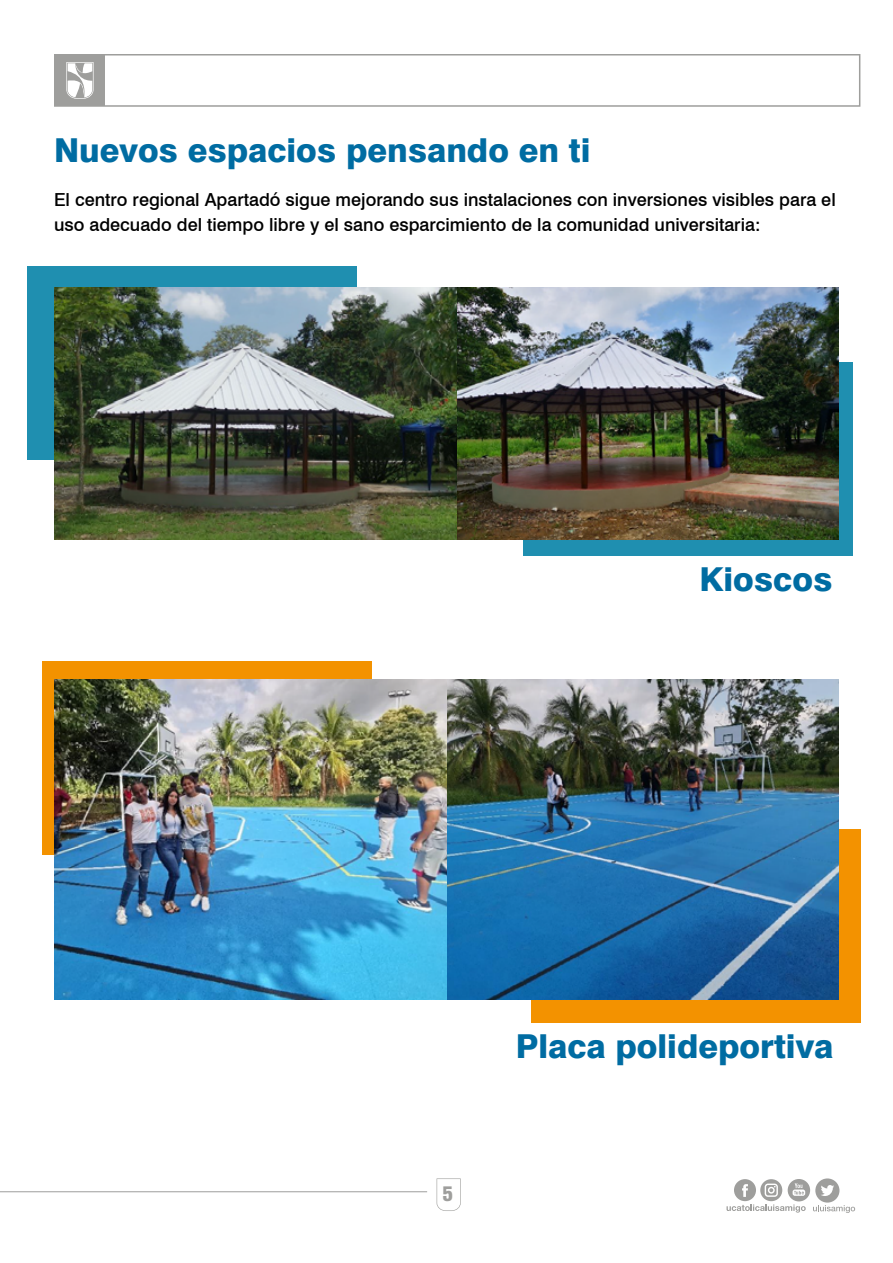
<style>
.page{position:relative;width:893px;height:1263px;background:#fff}
.page>*{position:absolute;margin:0;border:0;box-sizing:border-box;transform-origin:0 0}
.t1{font:800 33px "Swiss 721 BT";color:#006ca2}
.t2{font:700 21px "Helvetica Con BQ";color:#9e9e9c}
.t3{font:500 18px/24.6px "Swiss 721 BT";color:#000}
</style>
<div class="page">
<svg style="left:726px;top:1178px;width:129px;height:35px"></svg>
<svg style="left:437px;top:1178px;width:24px;height:33px"></svg>
<div style="left:54px;top:54px;width:806px;height:53px;border:2px solid #9e9e9c"></div>
<div style="left:55px;top:55px;width:50px;height:51px;background:#9e9e9c"></div>
<svg style="left:66px;top:62px;width:28px;height:37px"></svg>
<hr style="left:0;top:1191px;width:427px;height:1px;background:#9e9e9c">
<div style="left:28px;top:266px;width:329px;height:193px;background:#1f8fb0"></div>
<div style="left:43px;top:661px;width:329px;height:194px;background:#f39200"></div>
<div style="left:531px;top:829px;width:329px;height:194px;background:#f39200"></div>
<div style="left:523px;top:362px;width:330px;height:194px;background:#1f8fb0"></div>
<img style="left:54px;top:287px;width:784px;height:252px">
<img style="left:54px;top:679px;width:785px;height:320px">
<h1 class="t1" style="left:54px;top:130px;width:538px">Nuevos espacios pensando en ti</h1>
<p class="t3" style="left:54px;top:187px;width:783px">El centro regional Apartadó sigue mejorando sus instalaciones con inversiones visibles para el uso adecuado del tiempo libre y el sano esparcimiento de la comunidad universitaria:</p>
<h1 class="t1" style="left:699px;top:559px;width:134px">Kioscos</h1>
<p class="t2" style="left:443px;top:1182px;width:12px">5</p>
<h1 class="t1" style="left:516px;top:1027px;width:319px">Placa polideportiva</h1>
</div>
